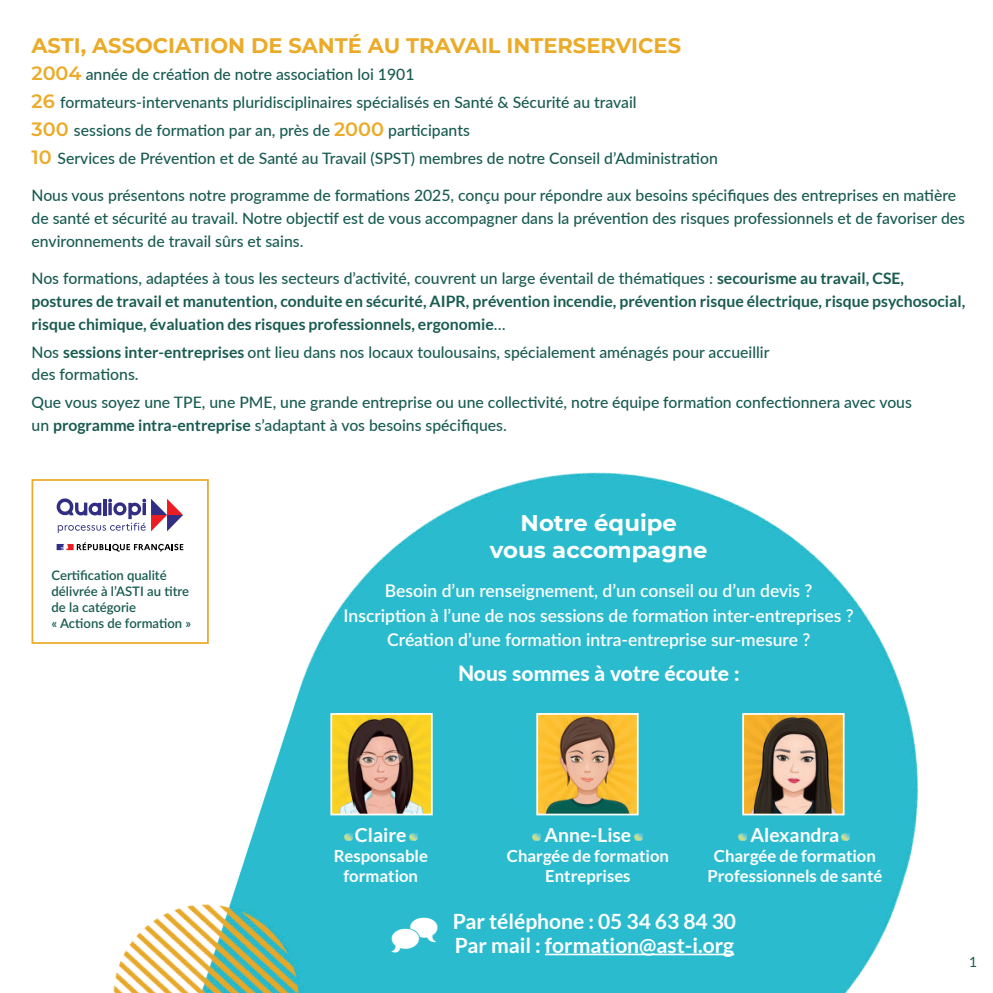
<style>
.page{position:relative;width:993px;height:993px;background:#fff}
.page>*{position:absolute;margin:0;border:0;box-sizing:border-box;transform-origin:0 0}
.t1{font:700 22.75px/27.5px "Montserrat";color:#fff;text-align:center}
.t2{font:700 21px/24.5px "Lato";color:#fff}
.t3{font:700 21px "Montserrat";color:#ebab28}
.t4{font:800 21px "Lato";color:#fff}
.t5{font:700 19.25px "Lato";color:#fff}
.t6{font:600 17.5px/24.5px "Lato";color:#fff;text-align:center}
.t7{font:700 16.62px/19.9px "Lato";color:#fff;text-align:center}
.t8{font:500 15.75px/22.8px "Lato";color:#185b51}
.t9{font:700 15.75px/22.8px "Lato";color:#185b51}
.t10{font:14px "Lato";color:#185b51}
.t11{font:600 13.12px/15.8px "Lato";color:#185b51}
.s1{font-family:"Montserrat";font-weight:600;font-size:19.25px;color:#ebab28}
.s2{font-weight:500}
.s3{font-weight:700}
</style>
<div class="page">
<img style="left:80px;top:472px;width:839px;height:520px">
<svg style="left:57px;top:498px;width:126px;height:35px"></svg>
<svg style="left:57px;top:542px;width:126px;height:9px"></svg>
<div style="left:32px;top:479px;width:177px;height:164px;border:2px solid #ebab28"></div>
<img style="left:333px;top:715px;width:96px;height:97px">
<div style="left:330px;top:712px;width:102px;height:103px;border:2px solid #fff"></div>
<img style="left:539px;top:715px;width:96px;height:97px">
<div style="left:536px;top:712px;width:102px;height:103px;border:2px solid #fff"></div>
<img style="left:745px;top:715px;width:96px;height:97px">
<div style="left:742px;top:712px;width:102px;height:103px;border:2px solid #fff"></div>
<hr style="left:544px;top:953px;width:190px;height:1px;background:#fff">
<svg style="left:344px;top:832px;width:8px;height:8px"></svg>
<svg style="left:409px;top:832px;width:8px;height:8px"></svg>
<svg style="left:532px;top:832px;width:8px;height:8px"></svg>
<svg style="left:634px;top:832px;width:8px;height:8px"></svg>
<svg style="left:738px;top:832px;width:8px;height:8px"></svg>
<svg style="left:841px;top:832px;width:8px;height:8px"></svg>
<div style="left:391px;top:916px;width:46px;height:36px;background:#2abcce"></div>
<h2 class="t3" style="left:32px;top:34px;width:650px">ASTI, ASSOCIATION DE SANTÉ AU TRAVAIL INTERSERVICES</h2>
<p class="t8" style="left:32px;top:60px;width:687px;line-height:27.7px"><span class="s1">2004</span> année de création de notre association loi 1901<br><span class="s1">26</span> formateurs-intervenants pluridisciplinaires spécialisés en Santé &amp; Sécurité au travail<br><span class="s1">300</span> sessions de formation par an, près de <span class="s1">2000</span> participants<br><span class="s1">10</span> Services de Prévention et de Santé au Travail (SPST) membres de notre Conseil d’Administration</p>
<p class="t8" style="left:32px;top:183px;width:934px">Nous vous présentons notre programme de formations 2025, conçu pour répondre aux besoins spécifiques des entreprises en matière de santé et sécurité au travail. Notre objectif est de vous accompagner dans la prévention des risques professionnels et de favoriser des environnements de travail sûrs et sains.</p>
<p class="t9" style="left:32px;top:267px;width:934px"><span class="s2">Nos formations, adaptées à tous les secteurs d’activité, couvrent un large éventail de thématiques :</span> secourisme au travail, CSE, postures de travail et manutention, conduite en sécurité, AIPR, prévention incendie, prévention risque électrique, risque psychosocial, risque chimique, évaluation des risques professionnels, ergonomie<span class="s2">…</span></p>
<p class="t8" style="left:32px;top:340px;width:739px">Nos <span class="s3">sessions inter-entreprises</span> ont lieu dans nos locaux toulousains, spécialement aménagés pour accueillir des formations.</p>
<p class="t8" style="left:32px;top:390px;width:881px">Que vous soyez une TPE, une PME, une grande entreprise ou une collectivité, notre équipe formation confectionnera avec vous un <span class="s3">programme intra-entreprise</span> s’adaptant à vos besoins spécifiques.</p>
<p class="t11" style="left:52px;top:567px;width:141px">Certification qualité délivrée à l’ASTI au titre de la catégorie<br>« Actions de formation »</p>
<h1 class="t1" style="left:489px;top:509px;width:219px">Notre équipe vous accompagne</h1>
<p class="t6" style="left:343px;top:577px;width:511px">Besoin d’un renseignement, d’un conseil ou d’un devis ?<br>Inscription à l’une de nos sessions de formation inter-entreprises ?<br>Création d’une formation intra-entreprise sur-mesure ?</p>
<h2 class="t4" style="left:458px;top:665px;width:283px">Nous sommes à votre écoute :</h2>
<p class="t5" style="left:355px;top:824px;width:53px">Claire</p>
<p class="t7" style="left:333px;top:845px;width:96px">Responsable formation</p>
<p class="t5" style="left:750px;top:824px;width:90px">Alexandra</p>
<p class="t7" style="left:707px;top:845px;width:176px">Chargée de formation<br>Professionnels de santé</p>
<p class="t5" style="left:544px;top:824px;width:88px">Anne-Lise</p>
<p class="t7" style="left:507px;top:845px;width:163px">Chargée de formation<br>Entreprises</p>
<h2 class="t2" style="left:453px;top:908px;width:284px">Par téléphone : 05 34 63 84 30<br>Par mail : formation@ast-i.org</h2>
<p class="t10" style="left:968px;top:953px;width:10px">1</p>
</div>
